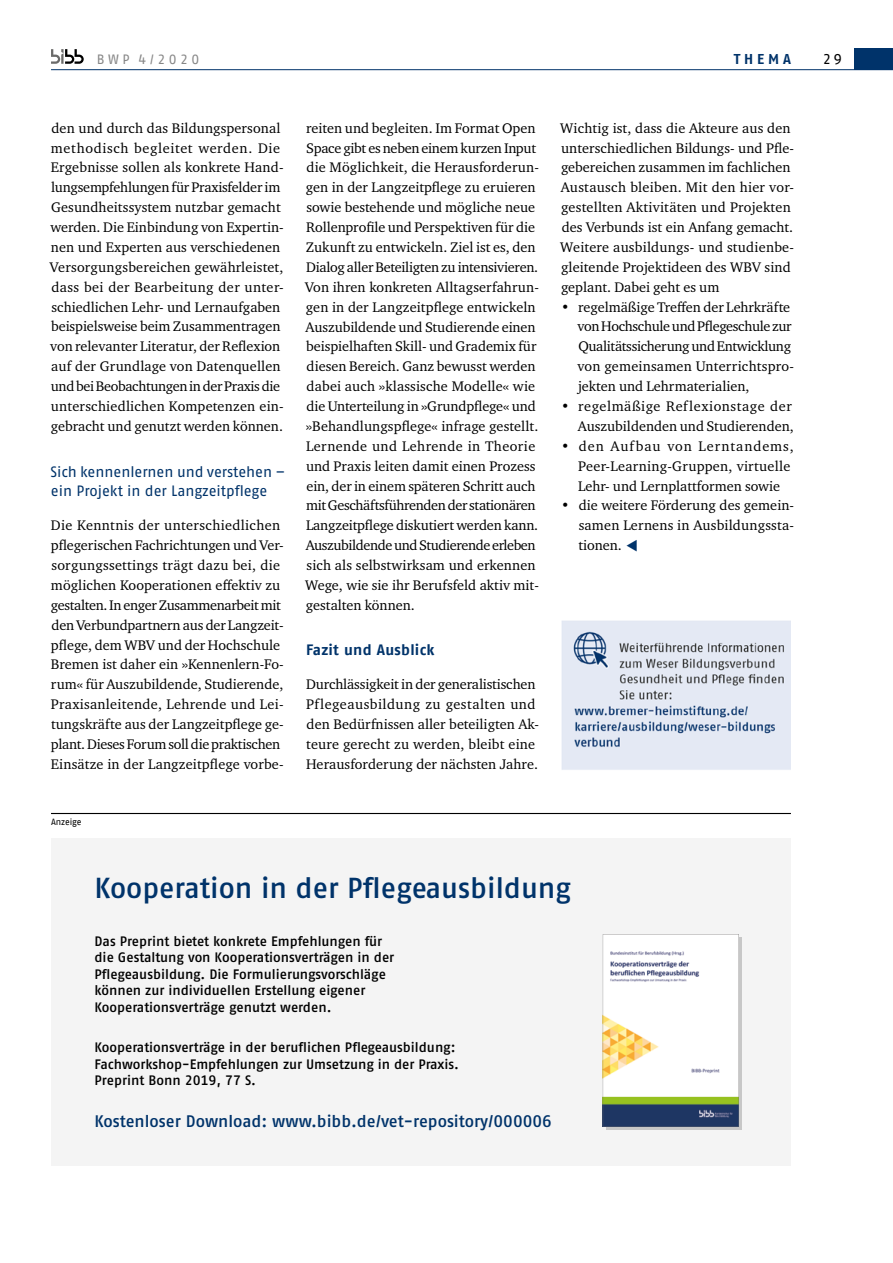
<style>
.page{position:relative;width:893px;height:1263px;background:#fff}
.page>*{position:absolute;margin:0;border:0;box-sizing:border-box;transform-origin:0 0}
.t1{font:500 28.95px "Fago Pro";color:#00336a}
.t2{font:500 16.8px "Fago Pro";color:#00336a}
.t3{font:15px/19.8px "Fago No Regular Tf";letter-spacing:-.005em;color:#00336a}
.t4{font:700 15px "Fago Pro";letter-spacing:.015em;color:#00336a}
.t5{font:15px "Fago Pro";color:#000}
.t6{font:14.25px/20px "Charter ITC Pro";color:#000}
.t7{font:14.25px "Charter ITC Pro";letter-spacing:.02em;color:#000}
.t8{font:14.25px "Charter ITC Pro";letter-spacing:.04em;color:#000}
.t9{font:14.25px "Charter ITC Pro";letter-spacing:.065em;color:#000}
.t10{font:700 14.25px "Fago Pro";letter-spacing:.27em;color:#00336a}
.t11{font:500 13.65px/16.5px "Fago Pro";color:#000}
.t12{font:13.5px "Fago Pro";letter-spacing:.26em;color:#878787}
.t13{font:9px "Fago Pro";letter-spacing:-.01em;color:#000}
</style>
<div class="page">
<hr style="left:51px;top:69px;width:842px;height:1px;background:#00336a">
<div style="left:855px;top:48px;width:38px;height:22px;background:#00336a"></div>
<svg style="left:51px;top:49px;width:33px;height:15px"></svg>
<hr style="left:51px;top:813px;width:740px;height:1px;background:#000">
<div style="left:51px;top:838px;width:740px;height:328px;background:#f4f4f4"></div>
<div style="left:607px;top:938px;width:135px;height:192px;background:#c7c7c7"></div>
<svg style="left:603px;top:934px;width:136px;height:193px;background:#dbddd7"></svg>
<img style="left:561px;top:620px;width:230px;height:150px">
<p class="t12" style="left:97px;top:51px;width:104px">BWP 4/2020</p>
<p class="t10" style="left:734px;top:50px;width:59px">THEMA</p>
<p class="t5" style="left:824px;top:50px;width:20px">29</p>
<p class="t6" style="left:50px;top:118px;width:235px">den und durch das Bildungspersonal methodisch begleitet werden. Die Ergebnisse sollen als konkrete Hand&shy;lungsempfehlungen für Praxisfelder im Gesundheitssystem nutzbar gemacht werden. Die Einbindung von Expertin&shy;nen und Experten aus verschiedenen Versorgungsbereichen gewährleistet, dass bei der Bearbeitung der unter&shy;schiedlichen Lehr- und Lernaufgaben beispielsweise beim Zusammentragen von relevanter Literatur, der Reflexion auf der Grundlage von Datenquellen und bei Beobachtungen in der Praxis die unterschiedlichen Kompetenzen ein&shy;gebracht und genutzt werden können.</p>
<p class="t3" style="left:50px;top:461px;width:237px">Sich kennenlernen und verstehen – ein Projekt in der Langzeitpflege</p>
<p class="t6" style="left:51px;top:515px;width:234px">Die Kenntnis der unterschiedlichen pflegerischen Fachrichtungen und Ver&shy;sorgungssettings trägt dazu bei, die möglichen Kooperationen effektiv zu gestalten. In enger Zusammenarbeit mit den Verbundpartnern aus der Langzeit&shy;pflege, dem WBV und der Hochschule Bremen ist daher ein »Kennenlern-Fo&shy;rum« für Auszubildende, Studierende, Praxisanleitende, Lehrende und Lei&shy;tungskräfte aus der Langzeitpflege ge&shy;plant. Dieses Forum soll die praktischen Einsätze in der Langzeitpflege vorbe-</p>
<p class="t13" style="left:51px;top:817px;width:32px">Anzeige</p>
<p class="t6" style="left:305px;top:118px;width:235px">reiten und begleiten. Im Format Open Space gibt es neben einem kurzen Input die Möglichkeit, die Herausforderun&shy;gen in der Langzeitpflege zu eruieren sowie bestehende und mögliche neue Rollenprofile und Perspektiven für die Zukunft zu entwickeln. Ziel ist es, den Dialog aller Beteiligten zu intensivieren.<br>Von ihren konkreten Alltagserfahrun&shy;gen in der Langzeitpflege entwickeln Auszubildende und Studierende einen beispielhaften Skill- und Grademix für diesen Bereich. Ganz bewusst werden dabei auch »klassische Modelle« wie die Unterteilung in »Grundpflege« und »Behandlungspflege« infrage gestellt.<br>Lernende und Lehrende in Theorie und Praxis leiten damit einen Prozess ein, der in einem späteren Schritt auch mit Geschäftsführenden der stationären Langzeitpflege diskutiert werden kann.<br>Auszubildende und Studierende erleben sich als selbstwirksam und erkennen Wege, wie sie ihr Berufsfeld aktiv mit&shy;gestalten können.</p>
<p class="t4" style="left:306px;top:641px;width:130px">Fazit und Ausblick</p>
<p class="t6" style="left:306px;top:674px;width:234px">Durchlässigkeit in der generalistischen Pflegeausbildung zu gestalten und den Bedürfnissen aller beteiligten Ak&shy;teure gerecht zu werden, bleibt eine Herausforderung der nächsten Jahre.</p>
<p class="t6" style="left:560px;top:118px;width:232px">Wichtig ist, dass die Akteure aus den</p>
<p class="t6" style="left:561px;top:137px;width:234px">unterschiedlichen Bildungs- und Pfle-</p>
<p class="t6" style="left:561px;top:157px;width:231px">gebereichen zusammen im fachlichen</p>
<p class="t7" style="left:561px;top:179px;width:235px">Austausch bleiben. Mit den hier vor-</p>
<p class="t6" style="left:561px;top:197px;width:231px">gestellten Aktivitäten und Projekten</p>
<p class="t6" style="left:562px;top:217px;width:233px">des Verbunds ist ein Anfang gemacht.</p>
<p class="t6" style="left:560px;top:237px;width:235px">Weitere ausbildungs- und studienbe-</p>
<p class="t6" style="left:561px;top:257px;width:231px">gleitende Projektideen des WBV sind</p>
<p class="t6" style="left:561px;top:277px;width:160px">geplant. Dabei geht es um</p>
<p class="t6" style="left:578px;top:296px;width:214px">regelmäßige Treffen der Lehrkräfte</p>
<p class="t6" style="left:578px;top:316px;width:216px">von Hochschule und Pflegeschule zur</p>
<p class="t6" style="left:578px;top:336px;width:214px">Qualitätssicherung und Entwicklung</p>
<p class="t6" style="left:578px;top:356px;width:218px">von gemeinsamen Unterrichtspro-</p>
<p class="t6" style="left:578px;top:376px;width:173px">jekten und Lehrmaterialien,</p>
<p class="t8" style="left:578px;top:397px;width:215px">regelmäßige Reflexionstage der</p>
<p class="t6" style="left:578px;top:416px;width:217px">Auszubildenden und Studierenden,</p>
<p class="t9" style="left:579px;top:437px;width:216px">den Aufbau von Lerntandems,</p>
<p class="t7" style="left:578px;top:457px;width:214px">Peer-Learning-Gruppen, virtuelle</p>
<p class="t6" style="left:578px;top:475px;width:203px">Lehr- und Lernplattformen sowie</p>
<p class="t6" style="left:579px;top:495px;width:217px">die weitere Förderung des gemein-</p>
<p class="t6" style="left:579px;top:515px;width:217px">samen Lernens in Ausbildungssta-</p>
<p class="t6" style="left:578px;top:535px;width:45px">tionen.</p>
<p class="t6" style="left:561px;top:297px;width:10px">•</p>
<p class="t6" style="left:561px;top:396px;width:10px">•</p>
<p class="t6" style="left:561px;top:436px;width:10px">•</p>
<p class="t6" style="left:561px;top:495px;width:10px">•</p>
<p class="t1" style="left:95px;top:870px;width:478px">Kooperation in der Pflegeausbildung</p>
<p class="t11" style="left:95px;top:933px;width:301px">Das Preprint bietet konkrete Empfehlungen für die Gestaltung von Kooperationsverträgen in der Pflegeausbildung. Die Formulierungsvorschläge können zur individuellen Erstellung eigener Kooperationsverträge genutzt werden.</p>
<p class="t11" style="left:95px;top:1039px;width:366px">Kooperationsverträge in der beruflichen Pflegeausbildung:<br>Fachworkshop-Empfehlungen zur Umsetzung in der Praxis.<br>Preprint Bonn 2019, 77 S.</p>
<p class="t2" style="left:95px;top:1111px;width:459px">Kostenloser Download: www.bibb.de/vet-repository/000006</p>
</div>
